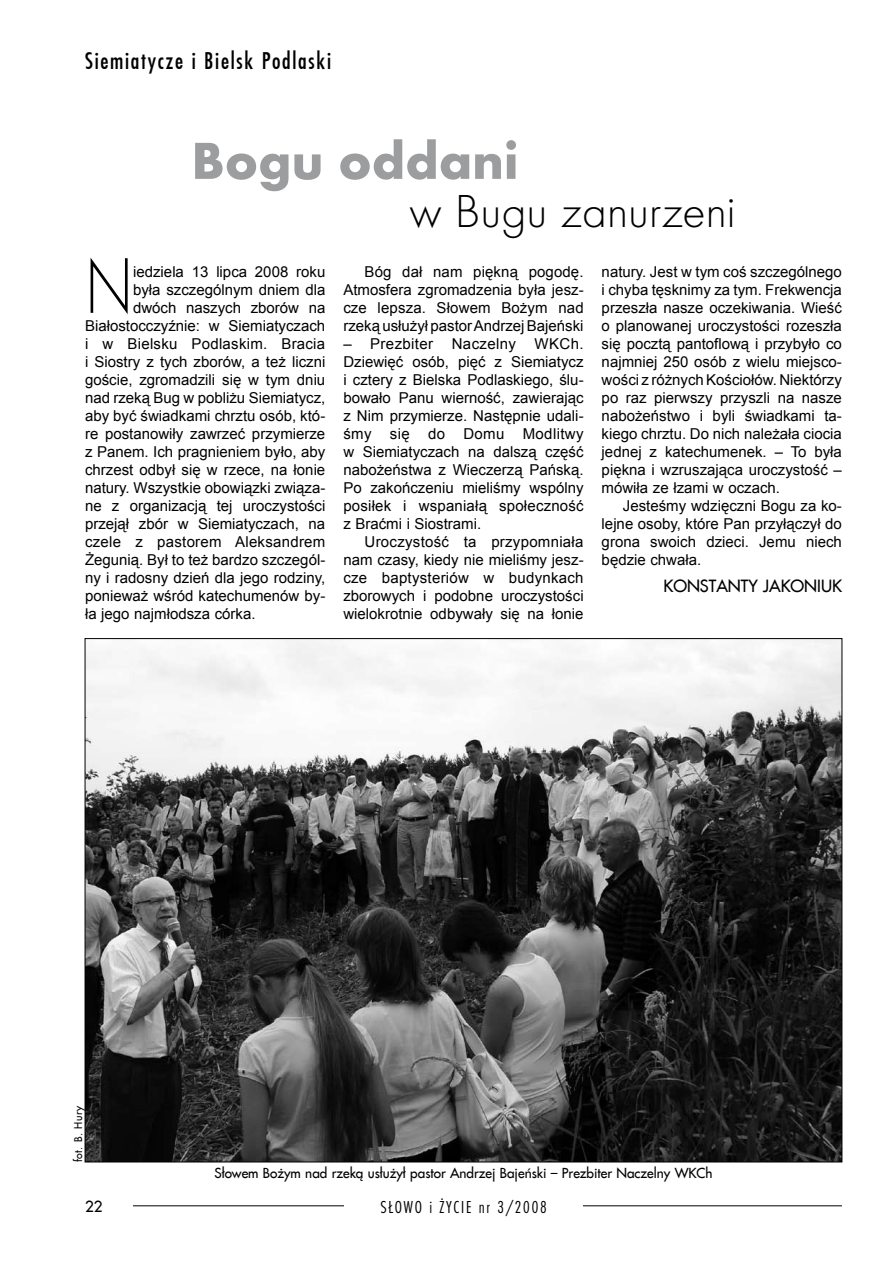
<style>
.page{position:relative;width:893px;height:1263px;background:#fff}
.page>*{position:absolute;margin:0;border:0;box-sizing:border-box;transform-origin:0 0}
.t1{font:81.9px "Futura TEE Ligh";color:#000;scale:.75 1}
.t2{font:700 54px "Futura TEE";color:#9c9d9f}
.t3{font:48px "Futura TEE Ligh";color:#000}
.t4{font:22.5px "Fujiyama";letter-spacing:.075em;color:#000}
.t5{font:18px "Futura TEE Ligh Cond";letter-spacing:.1em;color:#000}
.t6{font:16.5px "Fujiyama 2";color:#000}
.t7{font:15px/18px "Arial";color:#000;text-align:justify}
.t8{font:15px "Arial";letter-spacing:.02em;color:#000}
.t9{font:15px "Fujiyama 2";color:#000}
.t10{font:13.5px "Fujiyama 2";color:#000}
.t11{font:10.5px "Fujiyama 2";letter-spacing:.05em;color:#000}
</style>
<div class="page">
<hr style="left:133px;top:1205px;width:709px;height:1px;background:#000">
<div style="left:344px;top:1199px;width:239px;height:23px;background:#fff"></div>
<img style="left:87px;top:640px;width:753px;height:520px">
<h3 class="t4" style="left:85px;top:45px;width:248px">Siemiatycze i Bielsk Podlaski</h3>
<h2 class="t2" style="left:191px;top:127px;width:329px">Bogu oddani</h2>
<h3 class="t3" style="left:409px;top:184px;width:328px">w Bugu zanurzeni</h3>
<h1 class="t1" style="left:85px;top:239px;width:66px">N</h1>
<p class="t7" style="left:133px;top:263px;width:194px">iedziela 13 lipca 2008 roku</p>
<p class="t7" style="left:133px;top:281px;width:194px">była szczególnym dniem dla</p>
<p class="t7" style="left:133px;top:299px;width:194px">dwóch naszych zborów na</p>
<p class="t7" style="left:85px;top:317px;width:242px">Białostocczyźnie: w Siemiatyczach</p>
<p class="t7" style="left:85px;top:335px;width:242px">i w Bielsku Podlaskim. Bracia</p>
<p class="t7" style="left:85px;top:353px;width:242px">i Siostry z tych zborów, a też liczni</p>
<p class="t7" style="left:85px;top:371px;width:242px">goście, zgromadzili się w tym dniu</p>
<p class="t7" style="left:85px;top:389px;width:242px">nad rzeką Bug w pobliżu Siemiatycz,</p>
<p class="t7" style="left:85px;top:407px;width:242px">aby być świadkami chrztu osób, któ-</p>
<p class="t7" style="left:85px;top:425px;width:242px">re postanowiły zawrzeć przymierze</p>
<p class="t7" style="left:85px;top:443px;width:242px">z Panem. Ich pragnieniem było, aby</p>
<p class="t7" style="left:85px;top:461px;width:242px">chrzest odbył się w rzece, na łonie</p>
<p class="t7" style="left:85px;top:479px;width:242px">natury. Wszystkie obowiązki związa-</p>
<p class="t7" style="left:85px;top:497px;width:242px">ne z organizacją tej uroczystości</p>
<p class="t7" style="left:85px;top:515px;width:242px">przejął zbór w Siemiatyczach, na</p>
<p class="t8" style="left:85px;top:532px;width:242px">czele z pastorem Aleksandrem</p>
<p class="t7" style="left:85px;top:551px;width:242px">Żegunią. Był to też bardzo szczegól-</p>
<p class="t7" style="left:85px;top:569px;width:242px">ny i radosny dzień dla jego rodziny,</p>
<p class="t7" style="left:85px;top:587px;width:242px">ponieważ wśród katechumenów by-</p>
<p class="t7" style="left:85px;top:605px;width:172px">ła jego najmłodsza córka.</p>
<p class="t7" style="left:343px;top:263px;width:242px;text-indent:21px">Bóg dał nam piękną pogodę.<br>Atmosfera zgromadzenia była jesz&shy;cze lepsza. Słowem Bożym nad rzeką usłużył pastor Andrzej Bajeński</p>
<p class="t7" style="left:343px;top:335px;width:242px">– Prezbiter Naczelny WKCh.<br>Dziewięć osób, pięć z Siemiatycz i cztery z Bielska Podlaskiego, ślu&shy;bowało Panu wierność, zawierając z Nim przymierze. Następnie udali&shy;śmy się do Domu Modlitwy w Siemiatyczach na dalszą część nabożeństwa z Wieczerzą Pańską.<br>Po zakończeniu mieliśmy wspólny posiłek i wspaniałą społeczność z Braćmi i Siostrami.</p>
<p class="t7" style="left:343px;top:533px;width:242px;text-indent:21px">Uroczystość ta przypomniała nam czasy, kiedy nie mieliśmy jesz&shy;cze baptysteriów w budynkach zborowych i podobne uroczystości wielokrotnie odbywały się na łonie</p>
<p class="t7" style="left:602px;top:263px;width:242px">natury. Jest w tym coś szczególnego i chyba tęsknimy za tym. Frekwencja przeszła nasze oczekiwania. Wieść o planowanej uroczystości rozeszła się pocztą pantoflową i przybyło co najmniej 250 osób z wielu miejsco&shy;wości z różnych Kościołów. Niektórzy po raz pierwszy przyszli na nasze nabożeństwo i byli świadkami ta&shy;kiego chrztu. Do nich należała ciocia jednej z katechumenek. – To była piękna i wzruszająca uroczystość – mówiła ze łzami w oczach.</p>
<p class="t7" style="left:602px;top:497px;width:242px;text-indent:21px">Jesteśmy wdzięczni Bogu za ko&shy;lejne osoby, które Pan przyłączył do grona swoich dzieci. Jemu niech będzie chwała.</p>
<p class="t6" style="left:663px;top:573px;width:180px">KONSTANTY JAKONIUK</p>
<p class="t11" style="left:70px;top:1162px;width:58px;rotate:-90deg">fot. B. Hury</p>
<p class="t10" style="left:214px;top:1162px;width:500px">Słowem Bożym nad rzeką usłużył pastor Andrzej Bajeński – Prezbiter Naczelny WKCh</p>
<p class="t9" style="left:85px;top:1195px;width:19px">22</p>
<p class="t5" style="left:380px;top:1196px;width:168px">SŁOWO i ŻYCIE nr 3/2008</p>
</div>
